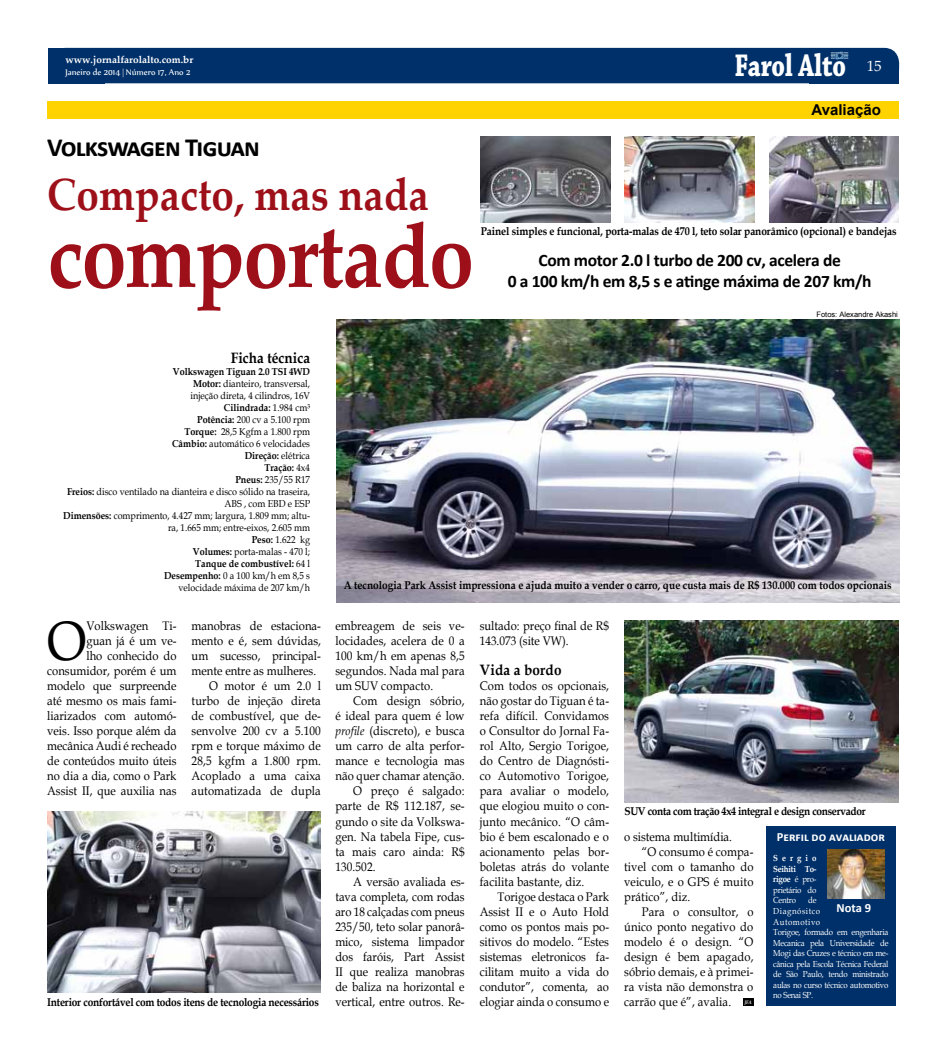
<style>
.page{position:relative;width:947px;height:1053px;background:#fff}
.page>*{position:absolute;margin:0;border:0;box-sizing:border-box;transform-origin:0 0}
.t1{font:700 90px "Palatino Linotype";letter-spacing:-.02em;color:#9e1019;scale:.9 1}
.t2{font:55.5px "Book Antiqua";color:#000;scale:.9 1}
.t3{font:700 45px "Palatino Linotype";color:#9e1019;scale:.9 1}
.t4{font:700 33px "Chaparral Pro";color:#fff;scale:.75 1}
.t5{font:700 26.25px "Calibri";letter-spacing:-.035em;color:#000}
.t6{font:700 17.5px/21px "Calibri";letter-spacing:-.02em;color:#000;text-align:center}
.t7{font:700 15px "Book Antiqua";color:#000;scale:.9 1}
.t8{font:700 15px "Arial";color:#000}
.t9{font:12.5px/15px "Book Antiqua";letter-spacing:.01em;color:#000;text-align:justify;scale:.9 1}
.t10{font:700 12.5px "Calibri";color:#fff}
.t11{font:700 11.25px "Book Antiqua";letter-spacing:-.01em;color:#000;scale:.9 1}
.t12{font:700 11.25px "Book Antiqua";letter-spacing:-.03em;color:#000;scale:.9 1}
.t13{font:10px/12px "Book Antiqua";color:#000;text-align:right;scale:.9 1}
.t14{font:10px "Nyala";color:#fff}
.t15{font:700 10px "Palatino Linotype";color:#fff}
.t16{font:8.75px/10.5px "Book Antiqua";letter-spacing:-.03em;color:#fff;text-align:justify;scale:.9 1}
.t17{font:7.5px "Arial";color:#000}
.t18{font:italic 700 5px "Palatino Linotype";color:#fff;scale:.9 1}
.s1{font-family:"Palatino Linotype";font-weight:400;font-size:15px}
.s2{font-weight:700}
.s3{font-style:italic}
</style>
<div class="page">
<div style="left:50px;top:48px;width:848px;height:35px;background:#003069;border-radius:15px"></div>
<div style="left:809px;top:65px;width:89px;height:18px;background:#003069"></div>
<img style="left:830px;top:51px;width:17px;height:8px">
<img style="left:336px;top:319px;width:562px;height:283px">
<div style="left:48px;top:101px;width:850px;height:18px;background:#ffd300"></div>
<svg style="left:47px;top:47px;width:426px;height:380px"></svg>
<img style="left:624px;top:620px;width:274px;height:182px">
<img style="left:47px;top:811px;width:273px;height:181px">
<div style="left:742px;top:998px;width:11px;height:7px;background:#000"></div>
<img style="left:480px;top:136px;width:130px;height:87px">
<img style="left:624px;top:136px;width:130px;height:87px">
<img style="left:769px;top:136px;width:129px;height:87px">
<div style="left:765px;top:826px;width:130px;height:179px;background:#003069"></div>
<img style="left:827px;top:849px;width:56px;height:49px">
<p class="t15" style="left:66px;top:53px;width:129px">www.jornalfarolalto.com.br</p>
<p class="t14" style="left:66px;top:66px;width:126px">Janeiro de 2014 | Número 17, Ano 2</p>
<h3 class="t4" style="left:734px;top:46px;width:198px">Farol Alto <span class="s1">15</span></h3>
<h3 class="t5" style="left:47px;top:131px;width:214px">Volkswagen Tiguan</h3>
<h3 class="t3" style="left:47px;top:162px;width:425px">Compacto, mas nada</h3>
<h1 class="t1" style="left:47px;top:192px;width:475px">comportado</h1>
<p class="t8" style="left:811px;top:99px;width:71px">Avaliação</p>
<p class="t11" style="left:480px;top:223px;width:463px">Painel simples e funcional, porta-malas de 470 l, teto solar panorâmico (opcional) e bandejas</p>
<h3 class="t6" style="left:507px;top:250px;width:365px">Com motor 2.0 l turbo de 200 cv, acelera de<br>0 a 100 km/h em 8,5 s e atinge máxima de 207 km/h</h3>
<p class="t17" style="left:816px;top:309px;width:83px">Fotos: Alexandre Akashi</p>
<p class="t7" style="left:231px;top:347px;width:89px">Ficha técnica</p>
<p class="t13" style="left:63px;top:365px;width:276px"><span class="s2">Volkswagen Tiguan 2.0 TSI 4WD<br>Motor:</span> dianteiro, transversal,<br>injeção direta, 4 cilindros, 16V<br><span class="s2">Cilindrada:</span> 1.984 cm³<br><span class="s2">Potência:</span> 200 cv a 5.100 rpm<br><span class="s2">Torque:</span> 28,5 Kgfm a 1.800 rpm<br><span class="s2">Câmbio:</span> automático 6 velocidades<br><span class="s2">Direção:</span> elétrica<br><span class="s2">Tração:</span> 4x4<br><span class="s2">Pneus:</span> 235/55 R17<br><span class="s2">Freios:</span> disco ventilado na dianteira e disco sólido na traseira,<br>ABS , com EBD e ESP<br><span class="s2">Dimensões:</span> comprimento, 4.427 mm; largura, 1.809 mm; altu&shy;ra, 1.665 mm; entre-eixos, 2.605 mm<br><span class="s2">Peso:</span> 1.622 kg<br><span class="s2">Volumes:</span> porta-malas - 470 l;<br><span class="s2">Tanque de combustível:</span> 64 l<br><span class="s2">Desempenho:</span> 0 a 100 km/h em 8,5 s<br>velocidade máxima de 207 km/h</p>
<p class="t9" style="left:47px;top:618px;width:145px;text-align:right">Volkswagen Ti-<br>guan já é um ve-<br>lho conhecido do consumidor, porém é um modelo que surpreende até mesmo os mais fami&shy;liarizados com automó&shy;veis. Isso porque além da mecânica Audi é recheado de conteúdos muito úteis no dia a dia, como o Park<br>Assist II, que auxilia nas</p>
<p class="t9" style="left:191px;top:618px;width:145px">manobras de estaciona-</p>
<h2 class="t2" style="left:47px;top:603px;width:45px">O</h2>
<p class="t9" style="left:191px;top:633px;width:145px">mento e é, sem dúvidas,</p>
<p class="t9" style="left:191px;top:648px;width:145px">um sucesso, principal-</p>
<p class="t9" style="left:191px;top:663px;width:140px">mente entre as mulheres.</p>
<p class="t9" style="left:209px;top:678px;width:125px">O motor é um 2.0 l</p>
<p class="t9" style="left:191px;top:693px;width:145px">turbo de injeção direta</p>
<p class="t9" style="left:191px;top:708px;width:145px">de combustível, que de-</p>
<p class="t9" style="left:191px;top:723px;width:145px">senvolve 200 cv a 5.100</p>
<p class="t9" style="left:191px;top:738px;width:145px">rpm e torque máximo de</p>
<p class="t9" style="left:191px;top:753px;width:145px">28,5 kgfm a 1.800 rpm.</p>
<p class="t9" style="left:191px;top:768px;width:145px">Acoplado a uma caixa</p>
<p class="t9" style="left:191px;top:783px;width:145px">automatizada de dupla</p>
<p class="t11" style="left:47px;top:994px;width:303px">Interior confortável com todos itens de tecnologia necessários</p>
<p class="t11" style="left:343px;top:577px;width:610px">A tecnologia Park Assist impressiona e ajuda muito a vender o carro, que custa mais de R$ 130.000 com todos opcionais</p>
<p class="t9" style="left:335px;top:618px;width:145px">embreagem de seis ve&shy;locidades, acelera de 0 a 100 km/h em apenas 8,5 segundos. Nada mal para um SUV compacto.</p>
<p class="t9" style="left:353px;top:693px;width:125px">Com design sóbrio,</p>
<p class="t9" style="left:335px;top:708px;width:145px">é ideal para quem é low</p>
<p class="t9" style="left:335px;top:723px;width:145px"><span class="s3">profile</span> (discreto), e busca</p>
<p class="t9" style="left:335px;top:738px;width:145px">um carro de alta perfor-</p>
<p class="t9" style="left:335px;top:753px;width:145px">mance e tecnologia mas</p>
<p class="t9" style="left:335px;top:768px;width:145px">não quer chamar atenção.</p>
<p class="t9" style="left:353px;top:783px;width:125px">O preço é salgado:</p>
<p class="t9" style="left:335px;top:798px;width:145px">parte de R$ 112.187, se-</p>
<p class="t9" style="left:335px;top:813px;width:145px">gundo o site da Volkswa-</p>
<p class="t9" style="left:335px;top:828px;width:145px">gen. Na tabela Fipe, cus-</p>
<p class="t9" style="left:335px;top:843px;width:145px">ta mais caro ainda: R$</p>
<p class="t9" style="left:335px;top:858px;width:46px">130.502.</p>
<p class="t9" style="left:353px;top:873px;width:125px">A versão avaliada es-</p>
<p class="t9" style="left:335px;top:888px;width:145px">tava completa, com rodas</p>
<p class="t9" style="left:335px;top:903px;width:145px">aro 18 calçadas com pneus</p>
<p class="t9" style="left:335px;top:918px;width:145px">235/50, teto solar panorâ-</p>
<p class="t9" style="left:335px;top:933px;width:145px">mico, sistema limpador</p>
<p class="t9" style="left:335px;top:948px;width:145px">dos faróis, Part Assist</p>
<p class="t9" style="left:335px;top:963px;width:145px">II que realiza manobras</p>
<p class="t9" style="left:335px;top:978px;width:145px">de baliza na horizontal e</p>
<p class="t9" style="left:335px;top:993px;width:145px">vertical, entre outros. Re-</p>
<p class="t9" style="left:479px;top:618px;width:145px">sultado: preço final de R$<br>143.073 (site VW).</p>
<p class="t7" style="left:479px;top:660px;width:92px">Vida a bordo</p>
<p class="t9" style="left:479px;top:678px;width:145px">Com todos os opcionais, não gostar do Tiguan é ta&shy;refa difícil. Convidamos o Consultor do Jornal Fa&shy;rol Alto, Sergio Torigoe, do Centro de Diagnósti&shy;co Automotivo Torigoe, para avaliar o modelo, que elogiou muito o con&shy;junto mecânico. “O câm&shy;bio é bem escalonado e o acionamento pelas bor&shy;boletas atrás do volante facilita bastante, diz.</p>
<p class="t9" style="left:479px;top:888px;width:145px;text-indent:18px">Torigoe destaca o Park Assist II e o Auto Hold como os pontos mais po&shy;sitivos do modelo. “Estes sistemas eletronicos fa&shy;cilitam muito a vida do condutor”, comenta, ao elogiar ainda o consumo e</p>
<p class="t12" style="left:624px;top:803px;width:269px">SUV conta com tração 4x4 integral e design conservador</p>
<p class="t9" style="left:623px;top:828px;width:121px">o sistema multimídia.</p>
<p class="t9" style="left:641px;top:843px;width:125px">“O consumo é compa-</p>
<p class="t9" style="left:624px;top:858px;width:145px">tivel com o tamanho do</p>
<p class="t9" style="left:624px;top:873px;width:145px">veiculo, e o GPS é muito</p>
<p class="t9" style="left:624px;top:888px;width:75px">prático”, diz.</p>
<p class="t9" style="left:641px;top:903px;width:125px">Para o consultor, o</p>
<p class="t9" style="left:624px;top:918px;width:145px">único ponto negativo do</p>
<p class="t9" style="left:624px;top:933px;width:145px">modelo é o design. “O</p>
<p class="t9" style="left:624px;top:948px;width:145px">design é bem apagado,</p>
<p class="t9" style="left:624px;top:963px;width:145px">sóbrio demais, e à primei-</p>
<p class="t9" style="left:624px;top:978px;width:145px">ra vista não demonstra o</p>
<p class="t9" style="left:624px;top:993px;width:120px">carrão que é”, avalia.</p>
<p class="t18" style="left:744px;top:998px;width:10px">JFA</p>
<p class="t10" style="left:776px;top:828px;width:109px">Perfil do avaliador</p>
<p class="t16" style="left:773px;top:853px;width:49px"><span class="s2">Sergio Seihiti To&shy;rigoe</span> é pro&shy;prietário do Centro</p>
<p class="t16" style="left:773px;top:895px;width:129px;text-align:left;text-indent:35px">de<br>Diagnósitco<br>Automotivo<br>Torigoe, formado em engenharia<br>Mecanica pela Universidade de<br>Mogi das Cruzes e técnico em me&shy;cânica pela Escola Técnica Federal de São Paulo, tendo ministrado aulas no curso técnico automotivo no Senai SP.</p>
<p class="t10" style="left:836px;top:899px;width:36px">Nota 9</p>
</div>
